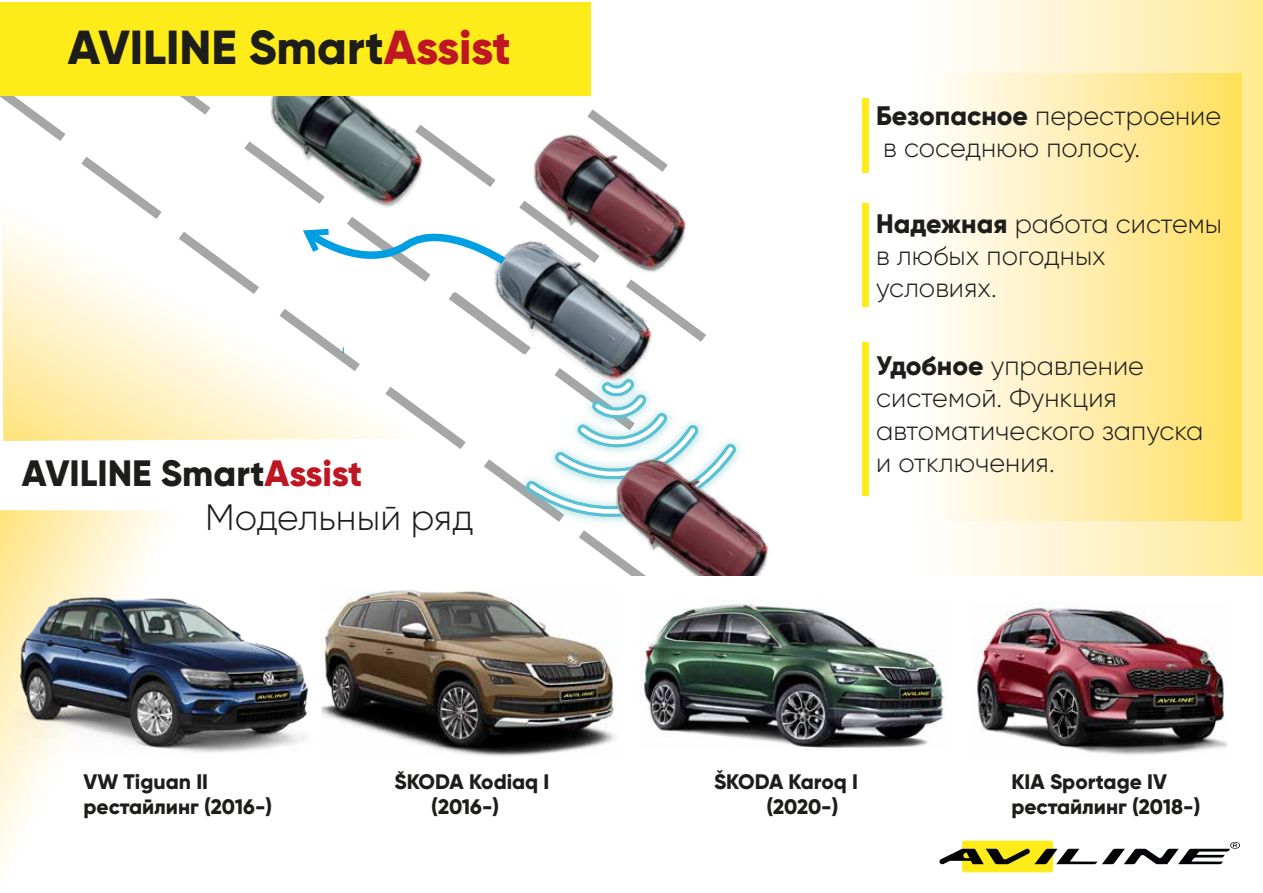
<style>
.page{position:relative;width:1263px;height:893px;background:#fff}
.page>*{position:absolute;margin:0;border:0;box-sizing:border-box;transform-origin:0 0}
.t1{font:800 47.7px "Gilroy";color:#1d1d1b}
.t2{font:800 36.6px/44px "Gilroy";color:#1d1d1b}
.t3{font:300 26.7px/32.1px "Gilroy";color:#1d1d1b}
.t4{font:800 21px/25.2px "Gilroy";color:#1d1d1b}
.s1{color:#be1622}
.s2{font-weight:300}
.s3{font-weight:800}
</style>
<div class="page">
<svg style="left:81px;top:157px;width:28px;height:16px"></svg>
<svg style="left:0;top:96px;width:65px;height:45px"></svg>
<svg style="left:180px;top:96px;width:27px;height:19px"></svg>
<svg style="left:420px;top:408px;width:44px;height:41px"></svg>
<svg style="left:484px;top:453px;width:69px;height:64px"></svg>
<img style="left:429px;top:292px;width:277px;height:152px">
<img style="left:553px;top:395px;width:216px;height:181px">
<img style="left:471px;top:109px;width:235px;height:210px">
<img style="left:207px;top:96px;width:272px;height:121px">
<div style="left:0;top:2px;width:591px;height:94px;background:#feeb1a"></div>
<div style="left:840px;top:0;width:423px;height:577px;background:linear-gradient(to right,#fff,#ffea99)"></div>
<div style="left:840px;top:74px;width:401px;height:447px;background:linear-gradient(to right,#fff,#ffe068)"></div>
<div style="left:862px;top:98px;width:6px;height:75px;background:#feeb1a"></div>
<div style="left:862px;top:204px;width:6px;height:103px;background:#feeb1a"></div>
<div style="left:862px;top:342px;width:6px;height:153px;background:#feeb1a"></div>
<div style="left:962px;top:841px;width:91px;height:31px;background:#feeb1a;border-radius:3px"></div>
<svg style="left:939px;top:842px;width:301px;height:22px"></svg>
<svg style="left:0;top:510px;width:167px;height:358px"></svg>
<svg style="left:2px;top:173px;width:418px;height:268px"></svg>
<svg style="left:280px;top:309px;width:80px;height:62px"></svg>
<svg style="left:298px;top:217px;width:213px;height:66px"></svg>
<div style="left:542px;top:576px;width:721px;height:243px;background:#fff"></div>
<img style="left:16px;top:582px;width:293px;height:175px">
<img style="left:640px;top:599px;width:306px;height:149px">
<img style="left:322px;top:590px;width:294px;height:166px">
<img style="left:974px;top:603px;width:252px;height:152px">
<h1 class="t1" style="left:68px;top:18px;width:445px">AVILINE Smart<span class="s1">Assist</span></h1>
<h2 class="t2" style="left:205px;top:451px;width:270px;text-indent:-183px">AVILINE Smart<span class="s1">Assist<br></span><span class="s2">Модельный ряд</span></h2>
<p class="t3" style="left:876px;top:100px;width:347px"><span class="s3">Безопасное</span> перестроение в соседнюю полосу.</p>
<p class="t3" style="left:876px;top:207px;width:347px"><span class="s3">Надежная</span> работа системы в любых погодных условиях.</p>
<p class="t3" style="left:876px;top:350px;width:329px"><span class="s3">Удобное</span> управление системой. Функция автоматического запуска и отключения.</p>
<p class="t4" style="left:84px;top:769px;width:190px">VW Tiguan II рестайлинг (2016-)</p>
<p class="t4" style="left:431px;top:769px;width:120px;text-indent:-37px">SKODA Kodiaq I (2016-)</p>
<p class="t4" style="left:766px;top:769px;width:93px;text-indent:-52px">SKODA Karoq I (2020-)</p>
<p class="t4" style="left:1011px;top:769px;width:190px">KIA Sportage IV рестайлинг (2018-)</p>
</div>
